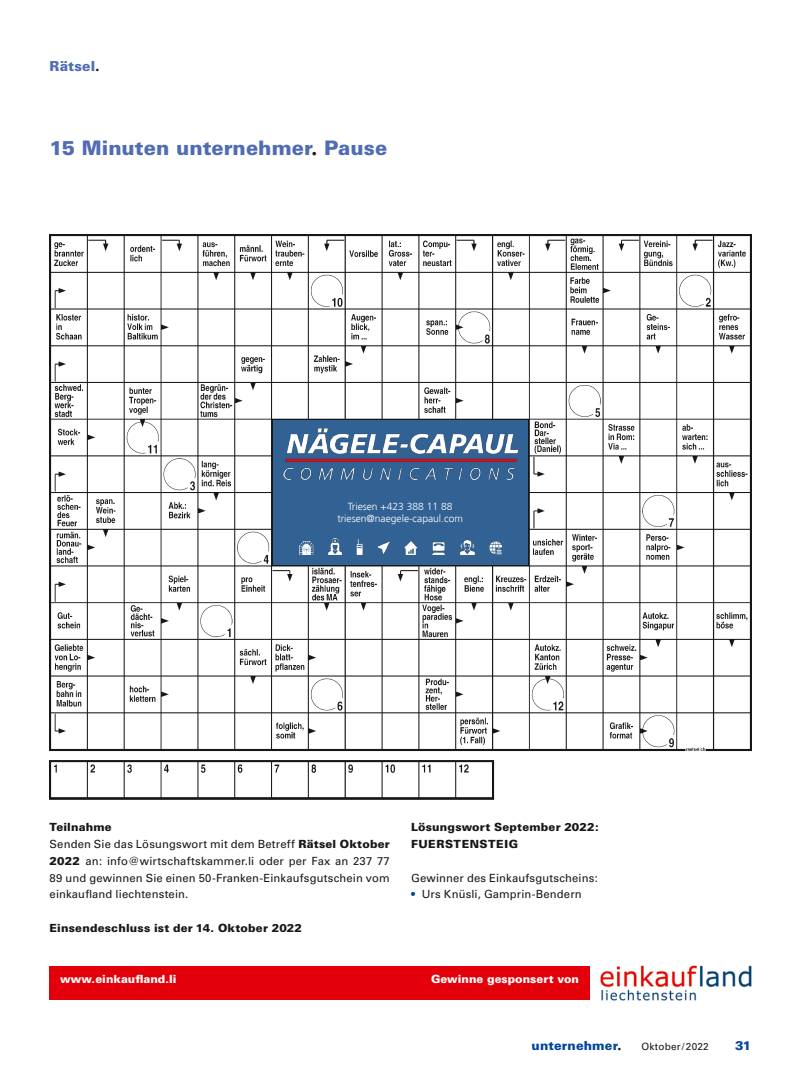
<style>
.page{position:relative;width:808px;height:1078px;background:#fff}
.page>*{position:absolute;margin:0;border:0;box-sizing:border-box;transform-origin:0 0}
.t1{font:900 20px "Univers";color:#506cb3}
.t2{font:900 13.75px "Univers";letter-spacing:.01em;color:#506cb3}
.t3{font:900 12.5px "Univers";letter-spacing:.01em;color:#004699}
.t4{font:11.25px/16.9px "Univers";letter-spacing:.015em;color:#181716}
.t5{font:900 11.25px/16.9px "Univers";letter-spacing:.02em;color:#181716}
.t6{font:900 11.25px "Univers";color:#fff}
.t7{font:300 10.25px/12.4px "Frutiger";color:#fff;text-align:center}
.t8{font:10px "Univers";letter-spacing:.02em;color:#181716}
.s1{font-family:"Futura BT";font-weight:800;font-size:15.12px;color:#181716}
.s2{font-family:"Futura";font-weight:800;color:#181716}
.s3{font-weight:900}
.s4{color:#004699}
.s5{font-family:"Futura";font-weight:800;font-size:13.75px;color:#181716}
</style>
<div class="page">
<img style="left:600px;top:965px;width:152px;height:35px">
<div style="left:50px;top:965px;width:540px;height:34px;background:#e3000a"></div>
<img style="left:50px;top:234px;width:702px;height:565px">
<div style="left:273px;top:420px;width:255px;height:144px;background:#326194"></div>
<img style="left:283px;top:428px;width:234px;height:51px">
<img style="left:299px;top:538px;width:202px;height:16px">
<p class="t2" style="left:50px;top:57px;width:52px">Rätsel<span class="s1">.</span></p>
<h1 class="t1" style="left:50px;top:136px;width:339px">15 Minuten unternehmer<span class="s2">.</span> Pause</h1>
<p class="t7" style="left:337px;top:500px;width:127px">Triesen +423 388 11 88 triesen@naegele-capaul.com</p>
<p class="t4" style="left:50px;top:818px;width:342px"><span class="s3">Teilnahme<br></span>Senden Sie das Lösungswort mit dem Betreff <span class="s3">Rätsel Oktober 2022</span> an: info@wirtschaftskammer.li oder per Fax an 237 77<br>89 und gewinnen Sie einen 50-Franken-Einkaufsgutschein vom einkaufland liechtenstein.</p>
<p class="t5" style="left:50px;top:919px;width:254px">Einsendeschluss ist der 14. Oktober 2022</p>
<p class="t5" style="left:411px;top:818px;width:189px">Lösungswort September 2022:<br>FUERSTENSTEIG</p>
<p class="t4" style="left:411px;top:869px;width:188px">Gewinner des Einkaufsgutscheins:</p>
<p class="t4" style="left:411px;top:885px;width:172px"><span class="s4">•</span> Urs Knüsli, Gamprin-Bendern</p>
<p class="t6" style="left:60px;top:971px;width:118px">www.einkaufland.li</p>
<p class="t6" style="left:431px;top:971px;width:149px">Gewinne gesponsert von</p>
<p class="t3" style="left:531px;top:1037px;width:91px">unternehmer<span class="s5">.</span></p>
<p class="t8" style="left:641px;top:1040px;width:69px">Oktober/2022</p>
<p class="t3" style="left:735px;top:1037px;width:18px">31</p>
</div>
